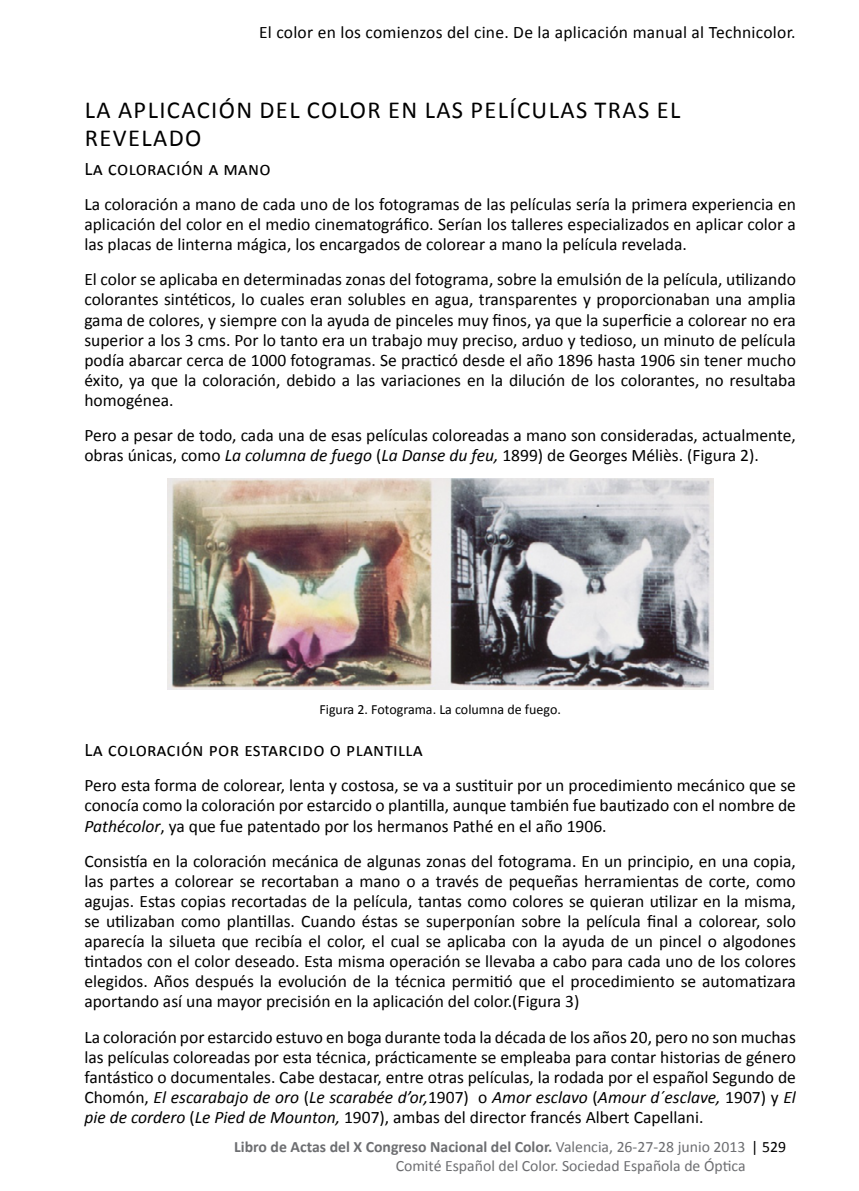
<style>
.page{position:relative;width:859px;height:1191px;background:#fff}
.page>*{position:absolute;margin:0;border:0;box-sizing:border-box;transform-origin:0 0}
.APARTADO1{font:24.5px/28.2px "Calibri";letter-spacing:.055em;color:#000}
.Apartado_2{font:19.25px "Calibri";letter-spacing:.02em;color:#000}
.titulo_castellano{font:17.5px/20.1px "Calibri";color:#000;text-align:justify}
.t1{font:15.75px/18.9px "Calibri";color:#6d6e71}
.Subtitle{font:14px "Calibri";color:#000}
.s1{font-style:italic}
.s2{font-weight:700}
.s3{color:#000}
</style>
<div class="page">
<img style="left:167px;top:479px;width:546px;height:210px">
<p class="titulo_castellano" style="left:259px;top:22px;width:538px">El color en los comienzos del cine. De la aplicación manual al Technicolor.</p>
<p class="APARTADO1" style="left:85px;top:95px;width:596px">LA APLICACIÓN DEL COLOR EN LAS PELÍCULAS TRAS EL<br>REVELADO</p>
<p class="Apartado_2" style="left:84px;top:156px;width:188px">La coloración a mano</p>
<p class="titulo_castellano" style="left:84px;top:194px;width:712px">La coloración a mano de cada uno de los fotogramas de las películas sería la primera experiencia en aplicación del color en el medio cinematográfico. Serían los talleres especializados en aplicar color a las placas de linterna mágica, los encargados de colorear a mano la película revelada.</p>
<p class="titulo_castellano" style="left:84px;top:269px;width:712px">El color se aplicaba en determinadas zonas del fotograma, sobre la emulsión de la película, utilizando colorantes sintéticos, lo cuales eran solubles en agua, transparentes y proporcionaban una amplia gama de colores, y siempre con la ayuda de pinceles muy finos, ya que la superficie a colorear no era superior a los 3 cms. Por lo tanto era un trabajo muy preciso, arduo y tedioso, un minuto de película podía abarcar cerca de 1000 fotogramas. Se practicó desde el año 1896 hasta 1906 sin tener mucho éxito, ya que la coloración, debido a las variaciones en la dilución de los colorantes, no resultaba homogénea.</p>
<p class="titulo_castellano" style="left:84px;top:425px;width:712px">Pero a pesar de todo, cada una de esas películas coloreadas a mano son consideradas, actualmente, obras únicas, como <span class="s1">La columna de fuego</span> (<span class="s1">La Danse du feu,</span> 1899) de Georges Méliès. (Figura 2).</p>
<p class="Subtitle" style="left:319px;top:701px;width:243px">Figura 2. Fotograma. La columna de fuego.</p>
<p class="Apartado_2" style="left:84px;top:737px;width:339px">La coloración por estarcido o plantilla</p>
<p class="titulo_castellano" style="left:84px;top:775px;width:712px">Pero esta forma de colorear, lenta y costosa, se va a sustituir por un procedimiento mecánico que se conocía como la coloración por estarcido o plantilla, aunque también fue bautizado con el nombre de <span class="s1">Pathécolor</span>, ya que fue patentado por los hermanos Pathé en el año 1906.</p>
<p class="titulo_castellano" style="left:84px;top:850px;width:712px">Consistía en la coloración mecánica de algunas zonas del fotograma. En un principio, en una copia, las partes a colorear se recortaban a mano o a través de pequeñas herramientas de corte, como agujas. Estas copias recortadas de la película, tantas como colores se quieran utilizar en la misma, se utilizaban como plantillas. Cuando éstas se superponían sobre la película final a colorear, solo aparecía la silueta que recibía el color, el cual se aplicaba con la ayuda de un pincel o algodones tintados con el color deseado. Esta misma operación se llevaba a cabo para cada uno de los colores elegidos. Años después la evolución de la técnica permitió que el procedimiento se automatizara aportando así una mayor precisión en la aplicación del color.(Figura 3)</p>
<p class="titulo_castellano" style="left:84px;top:1026px;width:712px">La coloración por estarcido estuvo en boga durante toda la década de los años 20, pero no son muchas las películas coloreadas por esta técnica, prácticamente se empleaba para contar historias de género fantástico o documentales. Cabe destacar, entre otras películas, la rodada por el español Segundo de Chomón, <span class="s1">El escarabajo de oro</span> (<span class="s1">Le scarabée d’or,</span>1907) o <span class="s1">Amor esclavo</span> (<span class="s1">Amour d´esclave,</span> 1907) y <span class="s1">El pie de cordero</span> (<span class="s1">Le Pied de Mounton,</span> 1907), ambas del director francés Albert Capellani.</p>
<p class="t1" style="left:395px;top:1137px;width:391px;text-indent:-161px"><span class="s2">Libro de Actas del X Congreso Nacional del Color.</span> Valencia, 26-27-28 junio 2013 <span class="s3">| 529<br></span>Comité Español del Color. Sociedad Española de Óptica</p>
</div>
